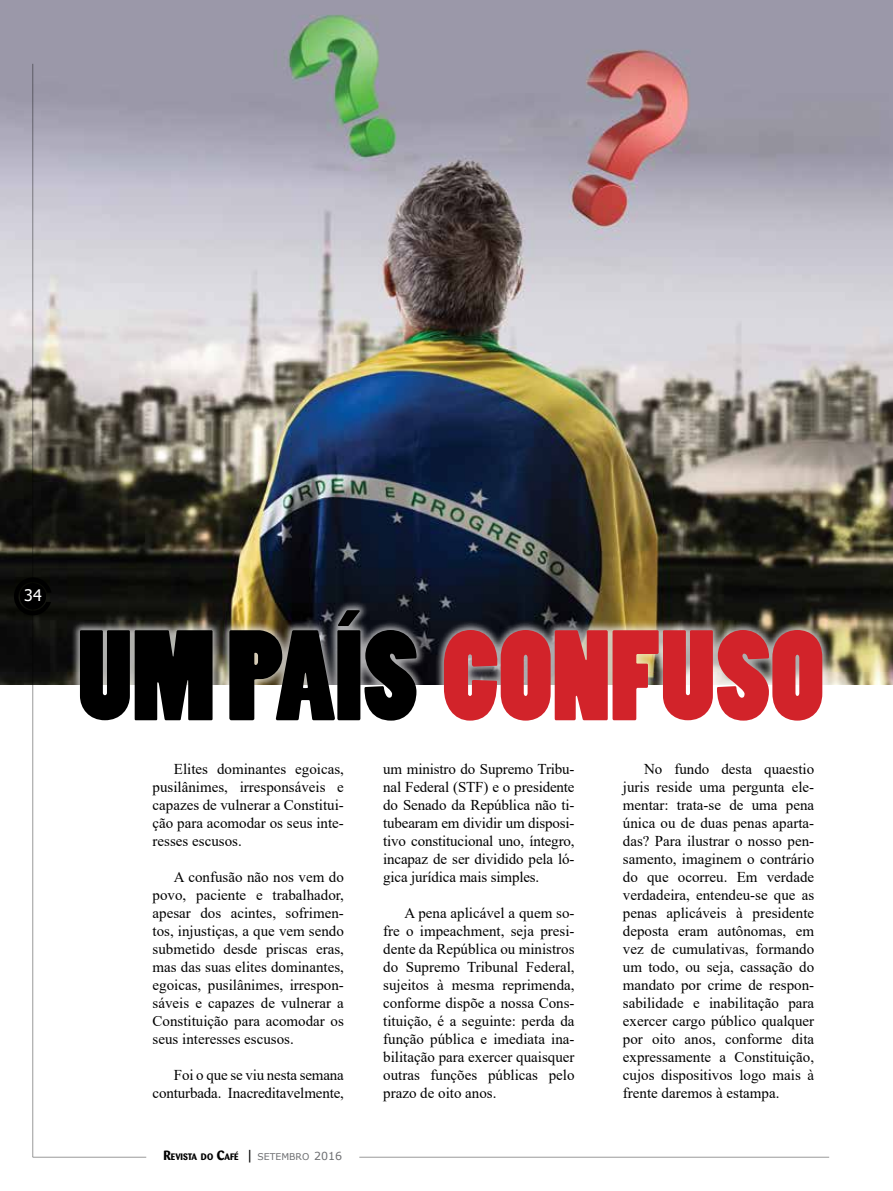
<style>
.page{position:relative;width:893px;height:1191px;background:#fff}
.page>*{position:absolute;margin:0;border:0;box-sizing:border-box;transform-origin:0 0}
.t1{font:120px "Poplar Std";color:#d2232a}
.t2{font:15.9px "Tahoma";color:#fff}
.t3{font:15px/18px "Times New Roman";color:#000;text-align:justify}
.t4{font:700 9.3px "Barmeno";color:#000}
.s1{color:#000}
.s2{font-size:13.2px}
.s3{font-family:"MS Reference Sans Serif";font-weight:400;font-size:13.2px}
.s4{font-family:"MS Reference Sans Serif";font-weight:400;color:#6d6e71}
.s5{font-family:"MS Reference Sans Serif";font-weight:400;font-size:11.1px;color:#6d6e71}
</style>
<div class="page">
<img style="left:0;top:0;width:893px;height:684px">
<svg style="left:14px;top:577px;width:37px;height:38px"></svg>
<hr style="left:33px;top:64px;width:1px;height:1093px;background:#000">
<hr style="left:33px;top:1157px;width:113px;height:1px;background:#000">
<hr style="left:359px;top:1157px;width:470px;height:1px;background:#000">
<div style="left:70px;top:600px;width:762px;height:130px;background:#fff;opacity:.67"></div>
<p class="t2" style="left:24px;top:585px;width:19px">34</p>
<h1 class="t1" style="left:78px;top:610px;width:748px"><span class="s1">UM PAÍS</span> CONFUSO</h1>
<p class="t3" style="left:153px;top:760px;width:193px;text-indent:21px">Elites dominantes egoicas, pusilânimes, irresponsáveis e capazes de vulnerar a Constitui&shy;ção para acomodar os seus inte&shy;resses escusos.</p>
<p class="t3" style="left:153px;top:868px;width:193px;text-indent:21px">A confusão não nos vem do povo, paciente e trabalhador, apesar dos acintes, sofrimen&shy;tos, injustiças, a que vem sendo submetido desde priscas eras, mas das suas elites dominantes, egoicas, pusilânimes, irrespon&shy;sáveis e capazes de vulnerar a Constituição para acomodar os seus interesses escusos.</p>
<p class="t3" style="left:153px;top:1066px;width:193px;text-align:right">Foi o que se viu nesta semana conturbada. Inacreditavelmente,</p>
<p class="t4" style="left:163px;top:1151px;width:180px"><span class="s2">R</span>EVISTA DO <span class="s2">C</span>AFÉ <span class="s3">|</span> <span class="s4">SETEMBRO</span> <span class="s5">2016</span></p>
<p class="t3" style="left:383px;top:760px;width:193px">um ministro do Supremo Tribu&shy;nal Federal (STF) e o presidente do Senado da República não ti&shy;tubearam em dividir um disposi&shy;tivo constitucional uno, íntegro, incapaz de ser dividido pela ló&shy;gica jurídica mais simples.</p>
<p class="t3" style="left:383px;top:904px;width:193px;text-indent:21px">A pena aplicável a quem so&shy;fre o impeachment, seja presi&shy;dente da República ou ministros do Supremo Tribunal Federal, sujeitos à mesma reprimenda, conforme dispõe a nossa Cons&shy;tituição, é a seguinte: perda da função pública e imediata ina&shy;bilitação para exercer quaisquer outras funções públicas pelo prazo de oito anos.</p>
<p class="t3" style="left:623px;top:760px;width:193px;text-indent:21px">No fundo desta quaestio juris reside uma pergunta ele&shy;mentar: trata-se de uma pena única ou de duas penas aparta&shy;das? Para ilustrar o nosso pen&shy;samento, imaginem o contrário do que ocorreu. Em verdade verdadeira, entendeu-se que as penas aplicáveis à presidente deposta eram autônomas, em vez de cumulativas, formando um todo, ou seja, cassação do mandato por crime de respon&shy;sabilidade e inabilitação para exercer cargo público qualquer por oito anos, conforme dita expressamente a Constituição, cujos dispositivos logo mais à frente daremos à estampa.</p>
</div>
